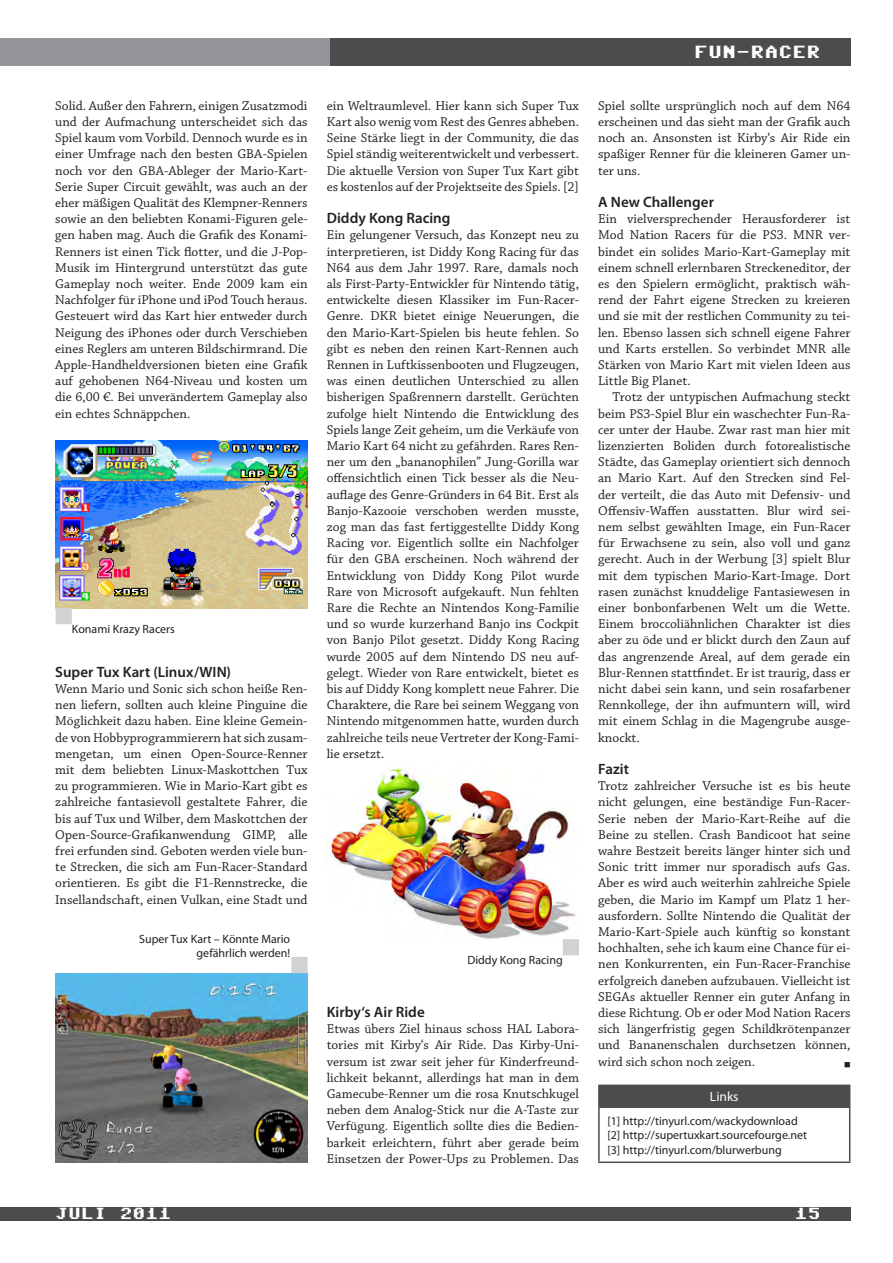
<style>
.page{position:relative;width:893px;height:1263px;background:#fff}
.page>*{position:absolute;margin:0;border:0;box-sizing:border-box;transform-origin:0 0}
.t1{font:18px "Commodore 64";color:#fff}
.t2{font:16.5px "Commodore 64";color:#fff}
.t3{font:600 15px "Myriad Pro";color:#231f20}
.t4{font:13.5px/16.2px "Chaparral Pro";color:#231f20;text-align:justify}
.t5{font:13.5px "Myriad Pro";color:#fff}
.t6{font:13.5px "Commodore 64";color:#231f20}
.t7{font:12px/14.4px "Myriad Pro";color:#231f20}
</style>
<div class="page">
<div style="left:0;top:1207px;width:850px;height:13px;background:#4b4c4d"></div>
<div style="left:0;top:38px;width:330px;height:27px;background:#939598"></div>
<div style="left:330px;top:38px;width:520px;height:27px;background:#4b4c4d"></div>
<img style="left:327px;top:767px;width:249px;height:172px">
<div style="left:599px;top:1085px;width:251px;height:22px;background:#4b4c4d"></div>
<hr style="left:598px;top:1084px;width:252px;height:2px;background:#4b4c4d">
<hr style="left:598px;top:1086px;width:2px;height:21px;background:#4b4c4d">
<hr style="left:598px;top:1107px;width:2px;height:54px;background:#4b4c4d">
<hr style="left:849px;top:1107px;width:1px;height:54px;background:#4b4c4d">
<hr style="left:598px;top:1161px;width:252px;height:2px;background:#4b4c4d">
<img style="left:55px;top:440px;width:253px;height:168px">
<div style="left:56px;top:608px;width:16px;height:16px;background:#d1d2d4"></div>
<img style="left:55px;top:973px;width:253px;height:189px">
<div style="left:291px;top:957px;width:17px;height:16px;background:#d1d2d4;border:1px solid #d1d2d4"></div>
<div style="left:563px;top:939px;width:16px;height:16px;background:#d1d2d4"></div>
<p class="t4" style="left:55px;top:98px;width:254px">Solid. Außer den Fahrern, einigen Zusatzmodi und der Aufmachung unterscheidet sich das Spiel kaum vom Vorbild. Dennoch wurde es in einer Umfrage nach den besten GBA-Spielen noch vor den GBA-Ableger der Mario-Kart-Serie Super Circuit gewählt, was auch an der eher mäßigen Qualität des Klempner-Renners sowie an den beliebten Konami-Figuren gele&shy;gen haben mag. Auch die Grafik des Konami-Renners ist einen Tick flotter, und die J-Pop-Musik im Hintergrund unterstützt das gute Gameplay noch weiter. Ende 2009 kam ein Nachfolger für iPhone und iPod Touch heraus.<br>Gesteuert wird das Kart hier entweder durch Neigung des iPhones oder durch Verschieben eines Reglers am unteren Bildschirmrand. Die Apple-Handheldversionen bieten eine Grafik auf gehobenen N64-Niveau und kosten um die 6,00 €. Bei unverändertem Gameplay also ein echtes Schnäppchen.</p>
<p class="t4" style="left:327px;top:98px;width:254px">ein Weltraumlevel. Hier kann sich Super Tux Kart also wenig vom Rest des Genres abheben.<br>Seine Stärke liegt in der Community, die das Spiel ständig weiterentwickelt und verbessert.<br>Die aktuelle Version von Super Tux Kart gibt es kostenlos auf der Projektseite des Spiels. [2]</p>
<p class="t3" style="left:327px;top:209px;width:125px">Diddy Kong Racing</p>
<p class="t4" style="left:327px;top:228px;width:254px">Ein gelungener Versuch, das Konzept neu zu interpretieren, ist Diddy Kong Racing für das N64 aus dem Jahr 1997. Rare, damals noch als First-Party-Entwickler für Nintendo tätig, entwickelte diesen Klassiker im Fun-Racer-Genre. DKR bietet einige Neuerungen, die den Mario-Kart-Spielen bis heute fehlen. So gibt es neben den reinen Kart-Rennen auch Rennen in Luftkissenbooten und Flugzeugen, was einen deutlichen Unterschied zu allen bisherigen Spaßrennern darstellt. Gerüchten zufolge hielt Nintendo die Entwicklung des Spiels lange Zeit geheim, um die Verkäufe von Mario Kart 64 nicht zu gefährden. Rares Ren&shy;ner um den „bananophilen” Jung-Gorilla war offensichtlich einen Tick besser als die Neu&shy;auflage des Genre-Gründers in 64 Bit. Erst als Banjo-Kazooie verschoben werden musste, zog man das fast fertiggestellte Diddy Kong Racing vor. Eigentlich sollte ein Nachfolger für den GBA erscheinen. Noch während der Entwicklung von Diddy Kong Pilot wurde Rare von Microsoft aufgekauft. Nun fehlten Rare die Rechte an Nintendos Kong-Familie und so wurde kurzerhand Banjo ins Cockpit von Banjo Pilot gesetzt. Diddy Kong Racing wurde 2005 auf dem Nintendo DS neu auf&shy;gelegt. Wieder von Rare entwickelt, bietet es bis auf Diddy Kong komplett neue Fahrer. Die Charaktere, die Rare bei seinem Weggang von Nintendo mitgenommen hatte, wurden durch zahlreiche teils neue Vertreter der Kong-Fami&shy;lie ersetzt.</p>
<p class="t7" style="left:72px;top:622px;width:105px">Konami Krazy Racers</p>
<p class="t3" style="left:55px;top:662px;width:177px">Super Tux Kart (Linux/WIN)</p>
<p class="t4" style="left:55px;top:681px;width:254px">Wenn Mario und Sonic sich schon heiße Ren&shy;nen liefern, sollten auch kleine Pinguine die Möglichkeit dazu haben. Eine kleine Gemein&shy;de von Hobbyprogrammierern hat sich zusam&shy;mengetan, um einen Open-Source-Renner mit dem beliebten Linux-Maskottchen Tux zu programmieren. Wie in Mario-Kart gibt es zahlreiche fantasievoll gestaltete Fahrer, die bis auf Tux und Wilber, dem Maskottchen der Open-Source-Grafikanwendung GIMP, alle frei erfunden sind. Geboten werden viele bun&shy;te Strecken, die sich am Fun-Racer-Standard orientieren. Es gibt die F1-Rennstrecke, die Insellandschaft, einen Vulkan, eine Stadt und</p>
<p class="t7" style="left:139px;top:931px;width:152px;text-align:right">Super Tux Kart – Könnte Mario gefährlich werden!</p>
<p class="t7" style="left:467px;top:953px;width:97px">Diddy Kong Racing</p>
<p class="t3" style="left:327px;top:1002px;width:100px">Kirby‘s Air Ride</p>
<p class="t4" style="left:327px;top:1021px;width:254px">Etwas übers Ziel hinaus schoss HAL Labora&shy;tories mit Kirby‘s Air Ride. Das Kirby-Uni&shy;versum ist zwar seit jeher für Kinderfreund&shy;lichkeit bekannt, allerdings hat man in dem Gamecube-Renner um die rosa Knutschkugel neben dem Analog-Stick nur die A-Taste zur Verfügung. Eigentlich sollte dies die Bedien&shy;barkeit erleichtern, führt aber gerade beim Einsetzen der Power-Ups zu Problemen. Das</p>
<h1 class="t1" style="left:694px;top:44px;width:128px">FUN-RACER</h1>
<p class="t4" style="left:598px;top:98px;width:254px">Spiel sollte ursprünglich noch auf dem N64 erscheinen und das sieht man der Grafik auch noch an. Ansonsten ist Kirby‘s Air Ride ein spaßiger Renner für die kleineren Gamer un&shy;ter uns.</p>
<p class="t3" style="left:598px;top:192px;width:117px">A New Challenger</p>
<p class="t4" style="left:598px;top:211px;width:254px">Ein vielversprechender Herausforderer ist Mod Nation Racers für die PS3. MNR ver&shy;bindet ein solides Mario-Kart-Gameplay mit einem schnell erlernbaren Streckeneditor, der es den Spielern ermöglicht, praktisch wäh&shy;rend der Fahrt eigene Strecken zu kreieren und sie mit der restlichen Community zu tei&shy;len. Ebenso lassen sich schnell eigene Fahrer und Karts erstellen. So verbindet MNR alle Stärken von Mario Kart mit vielen Ideen aus Little Big Planet.</p>
<p class="t4" style="left:598px;top:390px;width:254px;text-indent:14px">Trotz der untypischen Aufmachung steckt beim PS3-Spiel Blur ein waschechter Fun-Ra&shy;cer unter der Haube. Zwar rast man hier mit lizenzierten Boliden durch fotorealistische Städte, das Gameplay orientiert sich dennoch an Mario Kart. Auf den Strecken sind Fel&shy;der verteilt, die das Auto mit Defensiv- und Offensiv-Waffen ausstatten. Blur wird sei&shy;nem selbst gewählten Image, ein Fun-Racer für Erwachsene zu sein, also voll und ganz gerecht. Auch in der Werbung [3] spielt Blur mit dem typischen Mario-Kart-Image. Dort rasen zunächst knuddelige Fantasiewesen in einer bonbonfarbenen Welt um die Wette.<br>Einem broccoliähnlichen Charakter ist dies aber zu öde und er blickt durch den Zaun auf das angrenzende Areal, auf dem gerade ein Blur-Rennen stattfindet. Er ist traurig, dass er nicht dabei sein kann, und sein rosafarbener Rennkollege, der ihn aufmuntern will, wird mit einem Schlag in die Magengrube ausge&shy;knockt.</p>
<p class="t3" style="left:598px;top:759px;width:32px">Fazit</p>
<p class="t4" style="left:598px;top:778px;width:254px">Trotz zahlreicher Versuche ist es bis heute nicht gelungen, eine beständige Fun-Racer-Serie neben der Mario-Kart-Reihe auf die Beine zu stellen. Crash Bandicoot hat seine wahre Bestzeit bereits länger hinter sich und Sonic tritt immer nur sporadisch aufs Gas.<br>Aber es wird auch weiterhin zahlreiche Spiele geben, die Mario im Kampf um Platz 1 her&shy;ausfordern. Sollte Nintendo die Qualität der Mario-Kart-Spiele auch künftig so konstant hochhalten, sehe ich kaum eine Chance für ei&shy;nen Konkurrenten, ein Fun-Racer-Franchise erfolgreich daneben aufzubauen. Vielleicht ist SEGAs aktueller Renner ein guter Anfang in diese Richtung. Ob er oder Mod Nation Racers sich längerfristig gegen Schildkrötenpanzer und Bananenschalen durchsetzen können, wird sich schon noch zeigen.</p>
<p class="t6" style="left:840px;top:1055px;width:12px">¬</p>
<p class="t5" style="left:710px;top:1088px;width:30px">Links</p>
<p class="t7" style="left:607px;top:1113px;width:201px">[1] http://tinyurl.com/wackydownload [2] http://supertuxkart.sourcefourge.net [3] http://tinyurl.com/blurwerbung</p>
<p class="t2" style="left:55px;top:1206px;width:117px">JULI 2011</p>
<p class="t2" style="left:795px;top:1206px;width:27px">15</p>
</div>
